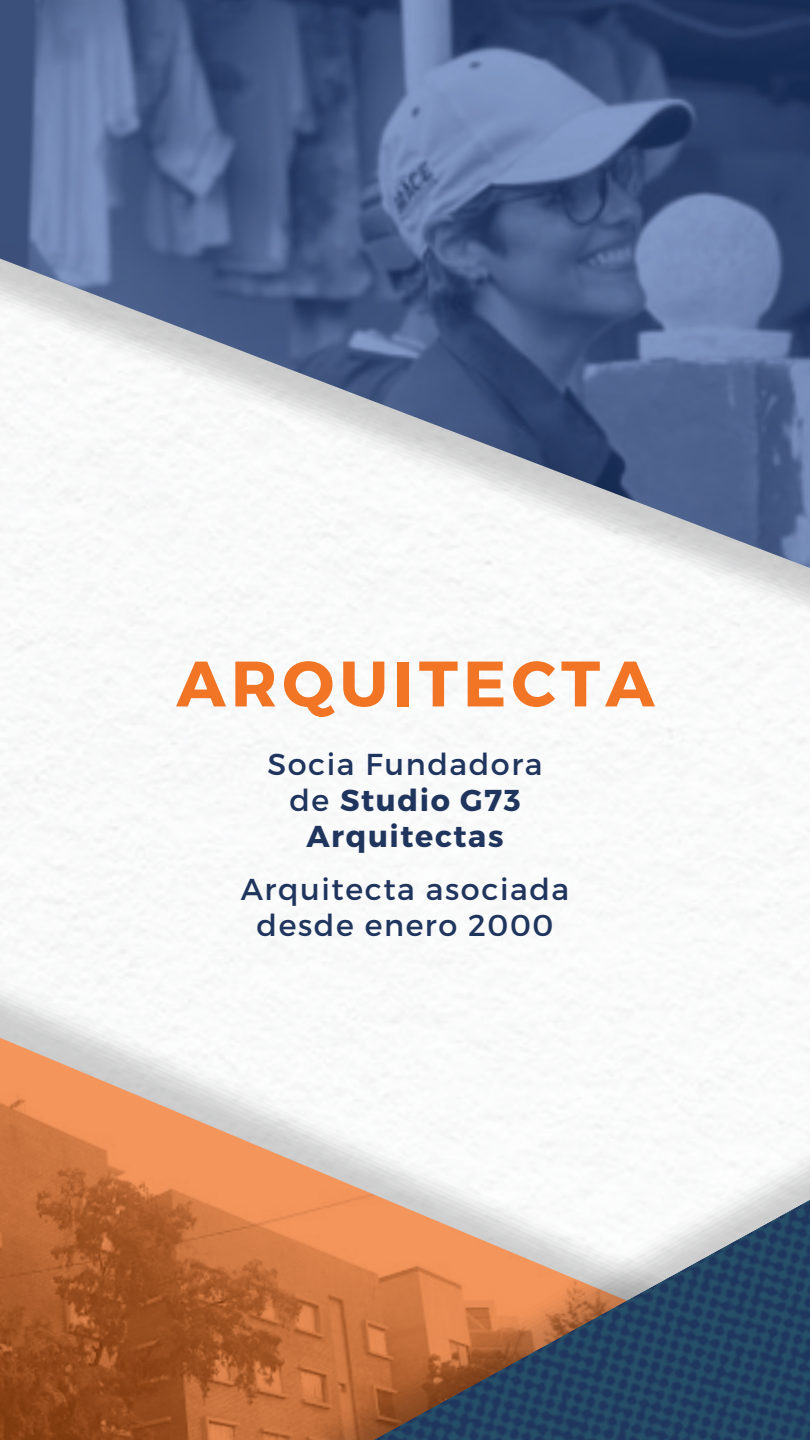
<style>
.page{position:relative;width:810px;height:1440px;background:#fff}
.page>*{position:absolute;margin:0;border:0;box-sizing:border-box;transform-origin:0 0}
.t1{font:700 64.1px "Montserrat";letter-spacing:.08em;color:#f27425}
.t2{font:30.2px "Montserrat";letter-spacing:.05em;color:#20355e}
.t3{font:700 30.2px/36px "Montserrat";letter-spacing:.05em;color:#20355e;text-align:center}
.s1{font-weight:400}
</style>
<div class="page">
<img style="left:0;top:1037px;width:101px;height:403px">
<img style="left:0;top:0;width:810px;height:589px">
<img style="left:101px;top:898px;width:709px;height:542px">
<p class="t1" style="left:176px;top:642px;width:480px">ARQUITECTA</p>
<p class="t2" style="left:267px;top:745px;width:277px">Socia Fundadora</p>
<p class="t3" style="left:289px;top:781px;width:233px"><span class="s1">de</span> Studio G73<br>Arquitectas</p>
<h1 class="t2" style="left:241px;top:869px;width:330px">Arquitecta asociada</h1>
<p class="t2" style="left:257px;top:905px;width:298px">desde enero 2000</p>
</div>
